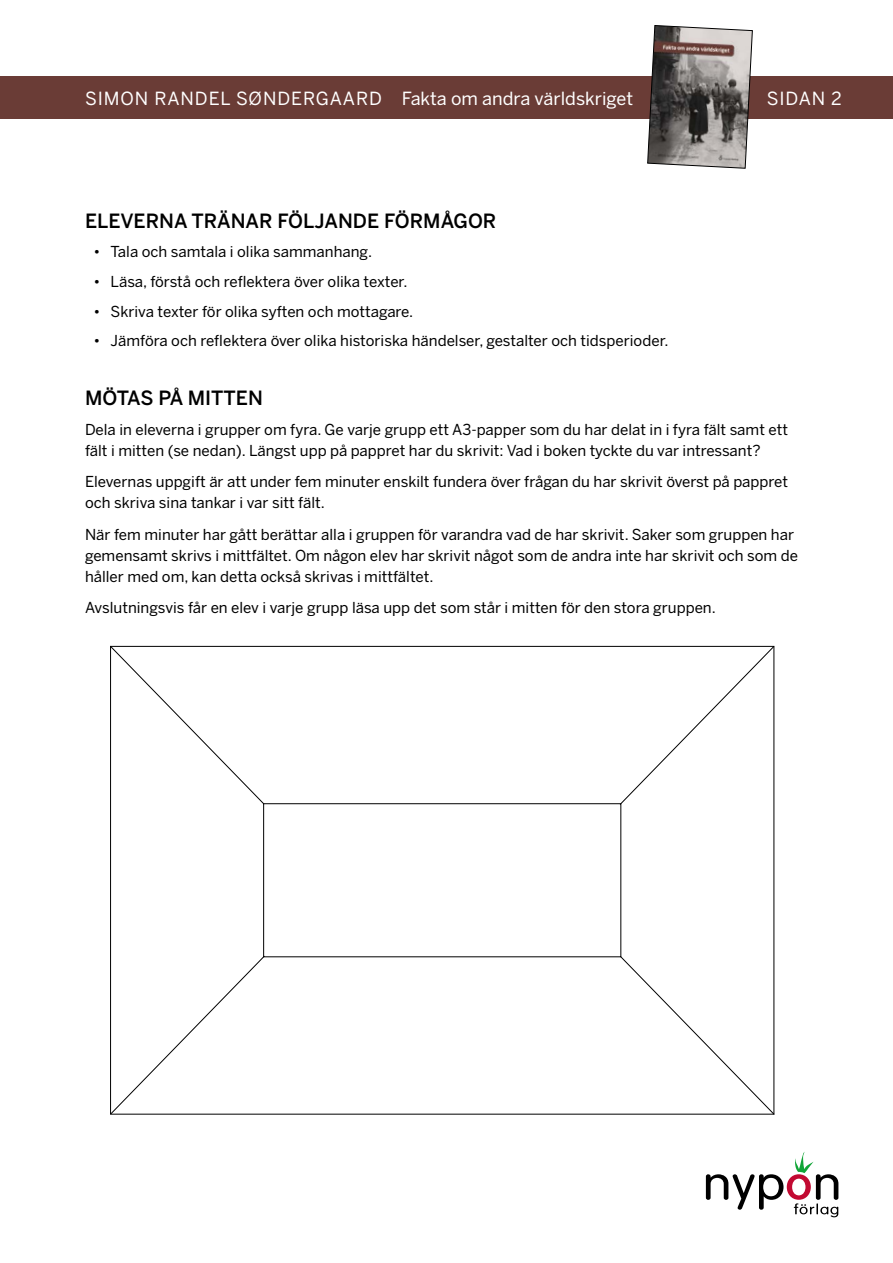
<style>
.page{position:relative;width:893px;height:1263px;background:#fff}
.page>*{position:absolute;margin:0;border:0;box-sizing:border-box;transform-origin:0 0}
.t1{font:500 19.5px "Benton Sans";color:#000}
.t2{font:18px "Benton Sans";color:#fff}
.t3{font:18px "Benton Sans";letter-spacing:.04em;color:#fff}
.t4{font:15px/21px "Benton Sans";color:#000}
</style>
<div class="page">
<div style="left:0;top:77px;width:893px;height:42px;background:#6a3c36"></div>
<svg style="left:706px;top:1152px;width:132px;height:65px"></svg>
<svg style="left:647px;top:25px;width:106px;height:144px;background:#837d7b"></svg>
<div style="left:263px;top:803px;width:358px;height:154px;border:1px solid #000"></div>
<svg style="left:110px;top:645px;width:155px;height:160px"></svg>
<svg style="left:620px;top:956px;width:155px;height:159px"></svg>
<svg style="left:619px;top:645px;width:156px;height:160px"></svg>
<svg style="left:110px;top:955px;width:155px;height:160px"></svg>
<p class="t2" style="left:85px;top:87px;width:550px">SIMON RANDEL SØNDERGAARD Fakta om andra världskriget</p>
<p class="t3" style="left:767px;top:87px;width:77px">SIDAN 2</p>
<h1 class="t1" style="left:85px;top:209px;width:413px">ELEVERNA TRÄNAR FÖLJANDE FÖRMÅGOR</h1>
<p class="t4" style="left:94px;top:242px;width:280px">• Tala och samtala i olika sammanhang.</p>
<p class="t4" style="left:94px;top:271px;width:315px">• Läsa, förstå och reflektera över olika texter.</p>
<p class="t4" style="left:94px;top:301px;width:321px">• Skriva texter för olika syften och mottagare.</p>
<p class="t4" style="left:94px;top:330px;width:576px">• Jämföra och reflektera över olika historiska händelser, gestalter och tidsperioder.</p>
<h1 class="t1" style="left:85px;top:386px;width:179px">MÖTAS PÅ MITTEN</h1>
<p class="t4" style="left:85px;top:419px;width:705px">Dela in eleverna i grupper om fyra. Ge varje grupp ett A3-papper som du har delat in i fyra fält samt ett fält i mitten (se nedan). Längst upp på pappret har du skrivit: Vad i boken tyckte du var intressant?</p>
<p class="t4" style="left:85px;top:471px;width:704px">Elevernas uppgift är att under fem minuter enskilt fundera över frågan du har skrivit överst på pappret och skriva sina tankar i var sitt fält.</p>
<p class="t4" style="left:85px;top:524px;width:714px">När fem minuter har gått berättar alla i gruppen för varandra vad de har skrivit. Saker som gruppen har gemensamt skrivs i mittfältet. Om någon elev har skrivit något som de andra inte har skrivit och som de håller med om, kan detta också skrivas i mittfältet.</p>
<p class="t4" style="left:85px;top:597px;width:632px">Avslutningsvis får en elev i varje grupp läsa upp det som står i mitten för den stora gruppen.</p>
</div>
